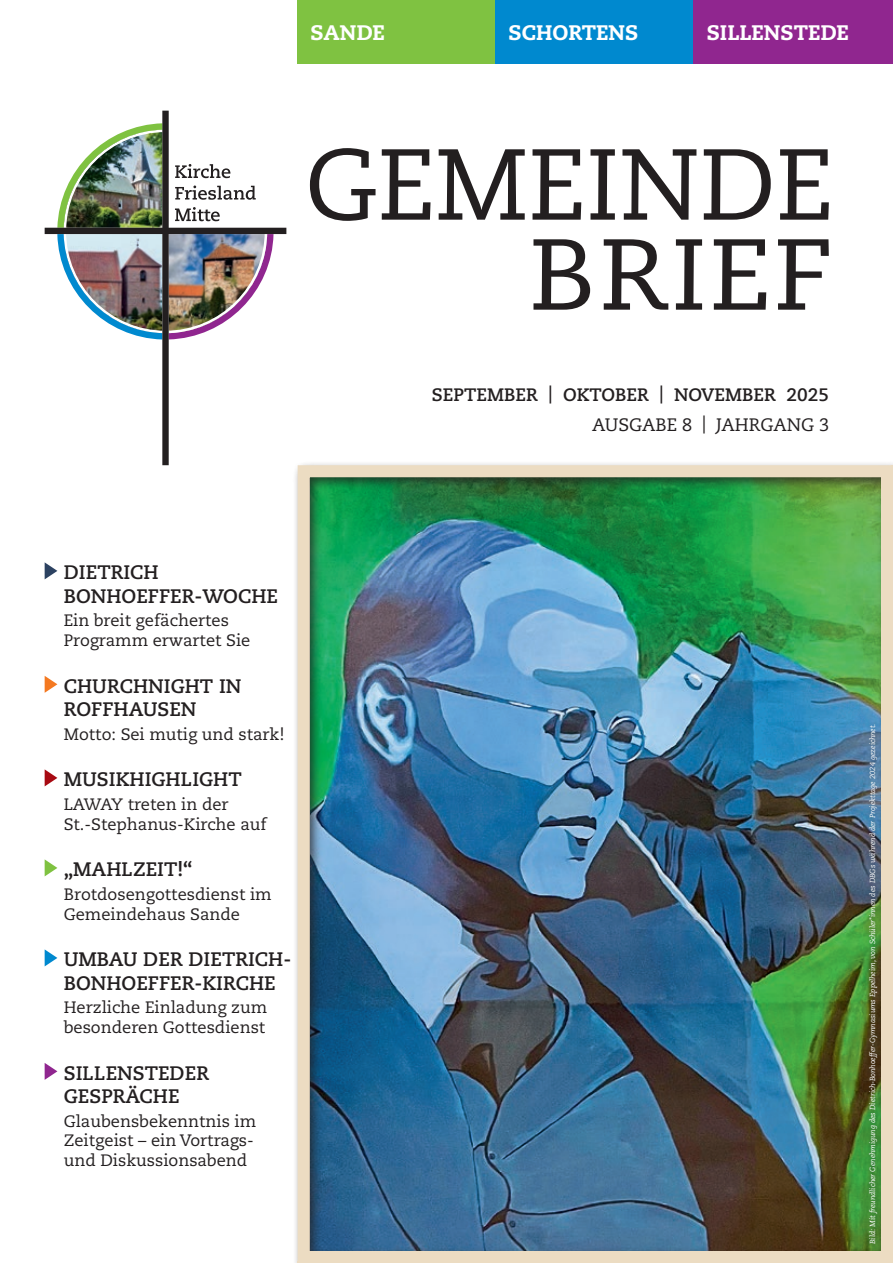
<style>
.page{position:relative;width:893px;height:1263px;background:#fff}
.page>*{position:absolute;margin:0;border:0;box-sizing:border-box;transform-origin:0 0}
.t1{font:100.5px/90px "Caecilia LT Pro 55 Roman";color:#231f20;text-align:right}
.t2{font:800 21px "Caecilia LT Pro 85";color:#fff}
.t3{font:700 19.5px/23.4px "Caecilia LT Pro 75";color:#231f20}
.t4{font:700 18px "Caecilia LT Pro 75";color:#231f20}
.t5{font:18px "Caecilia LT Pro 55 Roman";color:#231f20}
.t6{font:16.5px/19.8px "Caecilia LT Pro 55 Roman";color:#231f20}
.t7{font:italic 7.5px "Caecilia LT Pro 56";color:#fff}
</style>
<div class="page">
<div style="left:298px;top:0;width:198px;height:64px;background:#7fc241"></div>
<div style="left:496px;top:0;width:198px;height:64px;background:#0089cf"></div>
<div style="left:694px;top:0;width:199px;height:64px;background:#90268f"></div>
<svg style="left:45px;top:562px;width:12px;height:17px"></svg>
<svg style="left:45px;top:676px;width:12px;height:17px"></svg>
<svg style="left:45px;top:769px;width:12px;height:17px"></svg>
<svg style="left:45px;top:859px;width:12px;height:17px"></svg>
<svg style="left:45px;top:949px;width:12px;height:17px"></svg>
<svg style="left:45px;top:1063px;width:12px;height:17px"></svg>
<img style="left:45px;top:111px;width:241px;height:354px">
<svg style="left:175px;top:207px;width:45px;height:14px"></svg>
<svg style="left:175px;top:185px;width:81px;height:15px"></svg>
<svg style="left:175px;top:164px;width:55px;height:14px"></svg>
<div style="left:293px;top:460px;width:600px;height:803px;background:#231f20;opacity:.75"></div>
<div style="left:298px;top:465px;width:595px;height:798px;border:12px solid #ecdcc2"></div>
<div style="left:865px;top:720px;width:17px;height:528px;background:#231f20;opacity:.4"></div>
<hr style="left:891px;top:465px;width:2px;height:798px;background:#ecdcc2">
<hr style="left:298px;top:1261px;width:595px;height:2px;background:#ecdcc2">
<p class="t2" style="left:310px;top:18px;width:76px">SANDE</p>
<p class="t2" style="left:509px;top:18px;width:131px">SCHORTENS</p>
<p class="t2" style="left:707px;top:18px;width:144px">SILLENSTEDE</p>
<h1 class="t1" style="left:305px;top:138px;width:530px">GEMEINDE<br>BRIEF</h1>
<p class="t4" style="left:432px;top:382px;width:399px">SEPTEMBER | OKTOBER | NOVEMBER 2025</p>
<p class="t5" style="left:592px;top:412px;width:239px">AUSGABE 8 | JAHRGANG 3</p>
<p class="t3" style="left:64px;top:560px;width:216px">DIETRICH<br>BONHOEFFER-WOCHE</p>
<p class="t6" style="left:64px;top:610px;width:188px">Ein breit gefächertes<br>Programm erwartet Sie</p>
<p class="t3" style="left:64px;top:674px;width:179px">CHURCHNIGHT IN<br>ROFFHAUSEN</p>
<p class="t6" style="left:64px;top:724px;width:222px">Motto: Sei mutig und stark!</p>
<p class="t3" style="left:64px;top:767px;width:180px">MUSIKHIGHLIGHT</p>
<p class="t6" style="left:64px;top:794px;width:204px">LAWAY treten in der<br>St.-Stephanus-Kirche auf</p>
<p class="t3" style="left:64px;top:857px;width:130px">„MAHLZEIT!“</p>
<p class="t6" style="left:64px;top:884px;width:209px">Brotdosengottesdienst im<br>Gemeindehaus Sande</p>
<p class="t3" style="left:64px;top:947px;width:229px">UMBAU DER DIETRICH-<br>BONHOEFFER-KIRCHE</p>
<p class="t6" style="left:64px;top:997px;width:205px">Herzliche Einladung zum besonderen Gottesdienst</p>
<p class="t3" style="left:64px;top:1061px;width:147px">SILLENSTEDER<br>GESPRÄCHE</p>
<p class="t6" style="left:64px;top:1111px;width:194px">Glaubensbekenntnis im<br>Zeitgeist – ein Vortrags&shy;und Diskussionsabend</p>
<p class="t7" style="left:868px;top:1244px;width:522px;rotate:-90deg">Bild: Mit freundlicher Genehmigung des Dietrich-Bonhoeffer-Gymnasiums Eppelheim, von Schüler*innen des DBGs während der Projekttage 2024 gezeichnet.</p>
</div>
